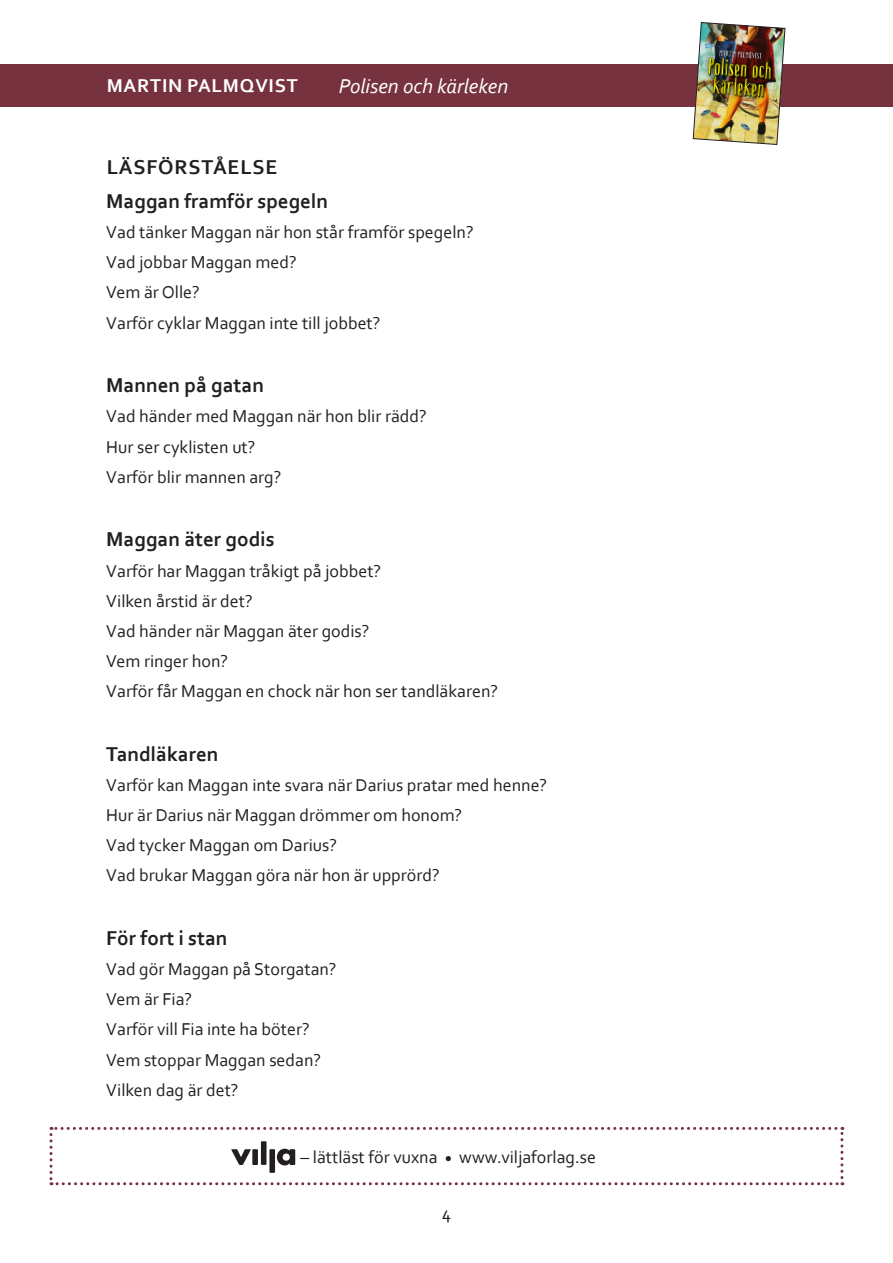
<style>
.page{position:relative;width:893px;height:1263px;background:#fff}
.page>*{position:absolute;margin:0;border:0;box-sizing:border-box;transform-origin:0 0}
.Underrubrik{font:700 21px "Corbel";color:#231f20}
.t1{font:italic 21px "Corbel";color:#fff}
.Huvudrubrik{font:700 21px "Corbel";letter-spacing:.04em;color:#231f20}
.t2{font:700 19.5px "Corbel";letter-spacing:.04em;color:#fff}
.Frågor_-_elevmateria{font:18px "Corbel";color:#231f20}
</style>
<div class="page">
<div style="left:0;top:64px;width:893px;height:42px;background:#773240"></div>
<img style="left:693px;top:22px;width:92px;height:123px">
<svg style="left:50px;top:1127px;width:793px;height:58px"></svg>
<p class="t2" style="left:107px;top:74px;width:193px">MARTIN PALMQVIST</p>
<p class="t1" style="left:339px;top:73px;width:171px">Polisen och kärleken</p>
<p class="Huvudrubrik" style="left:107px;top:154px;width:172px">LÄSFÖRSTÅELSE</p>
<p class="Underrubrik" style="left:106px;top:188px;width:223px">Maggan framför spegeln</p>
<p class="Frågor_-_elevmateria" style="left:106px;top:221px;width:369px">Vad tänker Maggan när hon står framför spegeln?</p>
<p class="Frågor_-_elevmateria" style="left:106px;top:251px;width:192px">Vad jobbar Maggan med?</p>
<p class="Frågor_-_elevmateria" style="left:106px;top:281px;width:95px">Vem är Olle?</p>
<p class="Frågor_-_elevmateria" style="left:106px;top:311px;width:276px">Varför cyklar Maggan inte till jobbet?</p>
<p class="Underrubrik" style="left:106px;top:372px;width:159px">Mannen på gatan</p>
<p class="Frågor_-_elevmateria" style="left:106px;top:405px;width:322px">Vad händer med Maggan när hon blir rädd?</p>
<p class="Frågor_-_elevmateria" style="left:106px;top:435px;width:151px">Hur ser cyklisten ut?</p>
<p class="Frågor_-_elevmateria" style="left:106px;top:465px;width:177px">Varför blir mannen arg?</p>
<p class="Underrubrik" style="left:106px;top:526px;width:170px">Maggan äter godis</p>
<p class="Frågor_-_elevmateria" style="left:106px;top:559px;width:276px">Varför har Maggan tråkigt på jobbet?</p>
<p class="Frågor_-_elevmateria" style="left:106px;top:589px;width:148px">Vilken årstid är det?</p>
<p class="Frågor_-_elevmateria" style="left:106px;top:620px;width:265px">Vad händer när Maggan äter godis?</p>
<p class="Frågor_-_elevmateria" style="left:106px;top:650px;width:123px">Vem ringer hon?</p>
<p class="Frågor_-_elevmateria" style="left:106px;top:680px;width:393px">Varför får Maggan en chock när hon ser tandläkaren?</p>
<p class="Underrubrik" style="left:106px;top:741px;width:114px">Tandläkaren</p>
<p class="Frågor_-_elevmateria" style="left:106px;top:774px;width:442px">Varför kan Maggan inte svara när Darius pratar med henne?</p>
<p class="Frågor_-_elevmateria" style="left:106px;top:804px;width:357px">Hur är Darius när Maggan drömmer om honom?</p>
<p class="Frågor_-_elevmateria" style="left:106px;top:834px;width:232px">Vad tycker Maggan om Darius?</p>
<p class="Frågor_-_elevmateria" style="left:106px;top:864px;width:335px">Vad brukar Maggan göra när hon är upprörd?</p>
<p class="Underrubrik" style="left:106px;top:925px;width:123px">För fort i stan</p>
<p class="Frågor_-_elevmateria" style="left:106px;top:958px;width:232px">Vad gör Maggan på Storgatan?</p>
<p class="Frågor_-_elevmateria" style="left:106px;top:988px;width:87px">Vem är Fia?</p>
<p class="Frågor_-_elevmateria" style="left:106px;top:1018px;width:205px">Varför vill Fia inte ha böter?</p>
<p class="Frågor_-_elevmateria" style="left:106px;top:1048px;width:216px">Vem stoppar Maggan sedan?</p>
<p class="Frågor_-_elevmateria" style="left:106px;top:1078px;width:134px">Vilken dag är det?</p>
<p class="Frågor_-_elevmateria" style="left:300px;top:1146px;width:297px">– lättläst för vuxna <sub>•</sub> www.viljaforlag.se</p>
<p class="Frågor_-_elevmateria" style="left:442px;top:1202px;width:11px">4</p>
</div>
